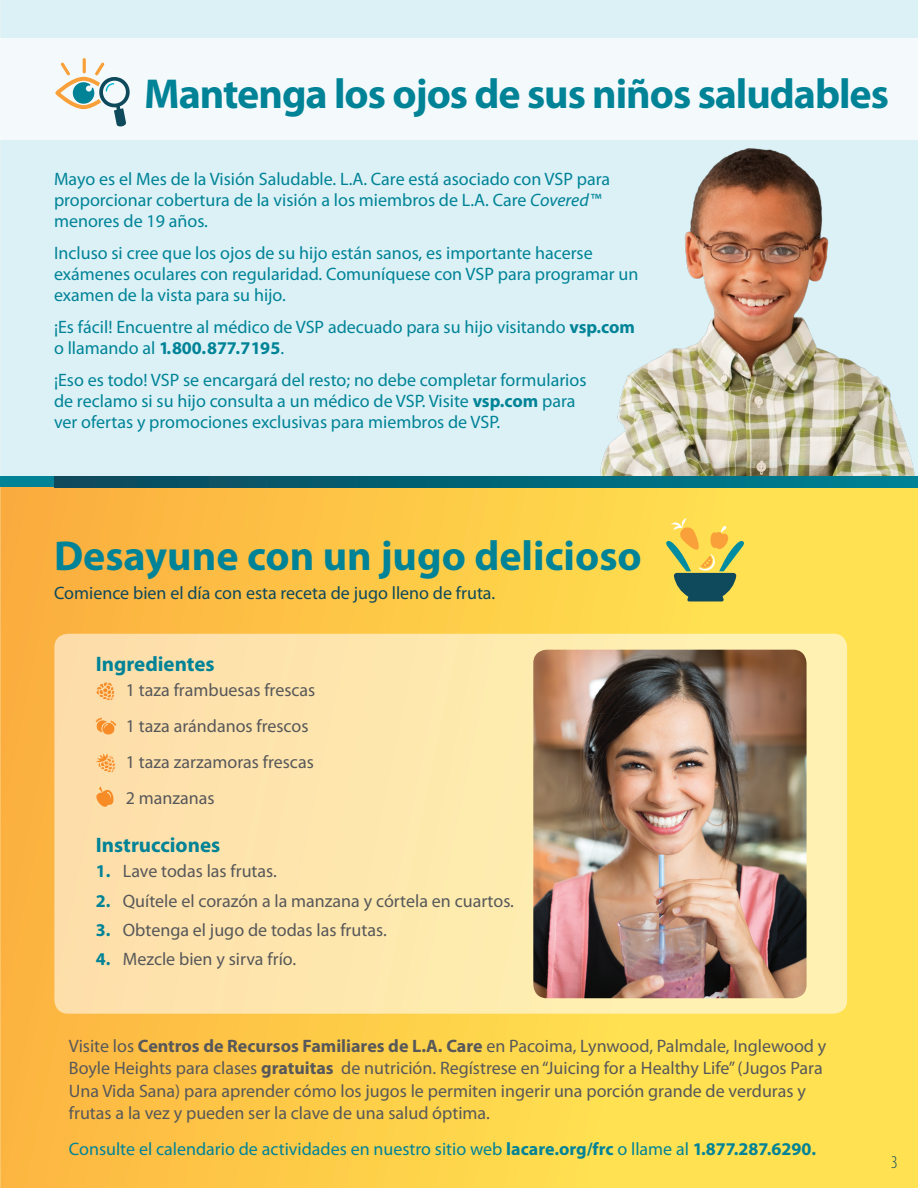
<style>
.page{position:relative;width:918px;height:1188px;background:#fff}
.page>*{position:absolute;margin:0;border:0;box-sizing:border-box;transform-origin:0 0}
.t1{font:700 42px "Myriad Pro";letter-spacing:-.025em;color:#008397}
.t2{font:700 42px "Myriad Pro";color:#008397}
.t3{font:700 21px "Myriad Pro";color:#008397}
.t4{font:18px/21px "Myriad Pro";color:#008397}
.t5{font:18px/36px "Myriad Pro";color:#57585a}
.t6{font:18px "Myriad Pro";color:#0e495c}
.t7{font:300 condensed 18px "Myriad Pro";color:#0e495c}
.s1{font-style:italic}
.s2{font-weight:700}
.s3{font-weight:700;color:#008397}
</style>
<div class="page">
<div style="left:0;top:0;width:918px;height:599px;background:#dbf1f6"></div>
<div style="left:0;top:38px;width:918px;height:101px;background:#f4fafc"></div>
<img style="left:468px;top:139px;width:450px;height:337px">
<div style="left:0;top:483px;width:918px;height:705px;background:linear-gradient(to right,#fbb340,#feea56)"></div>
<div style="left:54px;top:634px;width:793px;height:380px;background:#fee6ad;border-radius:13px"></div>
<img style="left:533px;top:650px;width:274px;height:348px">
<svg style="left:96px;top:681px;width:19px;height:20px"></svg>
<svg style="left:95px;top:717px;width:22px;height:18px"></svg>
<svg style="left:96px;top:753px;width:20px;height:20px"></svg>
<svg style="left:96px;top:786px;width:18px;height:21px"></svg>
<hr style="left:0;top:741px;width:1px;height:447px;background:#fbc36a">
<svg style="left:54px;top:476px;width:864px;height:11px;background:#036477"></svg>
<div style="left:0;top:476px;width:54px;height:11px;background:#008397"></div>
<hr style="left:83px;top:58px;width:3px;height:15px;background:#f9a03a;border-radius:2px">
<svg style="left:55px;top:62px;width:75px;height:65px"></svg>
<svg style="left:666px;top:518px;width:78px;height:83px;background:#b8b359"></svg>
<h2 class="t1" style="left:144px;top:66px;width:746px">Mantenga los ojos de sus niños saludables</h2>
<p class="t4" style="left:54px;top:168px;width:558px">Mayo es el Mes de la Visión Saludable. L.A. Care está asociado con VSP para proporcionar cobertura de la visión a los miembros de L.A. Care <span class="s1">Covered</span>™ menores de 19 años.</p>
<p class="t4" style="left:54px;top:242px;width:586px">Incluso si cree que los ojos de su hijo están sanos, es importante hacerse exámenes oculares con regularidad. Comuníquese con VSP para programar un examen de la vista para su hijo.</p>
<p class="t4" style="left:54px;top:316px;width:583px">¡Es fácil! Encuentre al médico de VSP adecuado para su hijo visitando <span class="s2">vsp.com </span>o llamando al <span class="s2">1.800.877.7195</span>.</p>
<p class="t4" style="left:54px;top:369px;width:534px">¡Eso es todo! VSP se encargará del resto; no debe completar formularios de reclamo si su hijo consulta a un médico de VSP. Visite <span class="s2">vsp.com</span> para ver ofertas y promociones exclusivas para miembros de VSP.</p>
<h2 class="t2" style="left:54px;top:529px;width:589px">Desayune con un jugo delicioso</h2>
<p class="t6" style="left:54px;top:582px;width:443px">Comience bien el día con esta receta de jugo lleno de fruta.</p>
<h3 class="t3" style="left:96px;top:650px;width:120px">Ingredientes</h3>
<p class="t5" style="left:126px;top:672px;width:191px">1 taza frambuesas frescas<br>1 taza arándanos frescos<br>1 taza zarzamoras frescas<br>2 manzanas</p>
<h3 class="t3" style="left:96px;top:831px;width:126px">Instrucciones</h3>
<p class="t5" style="left:96px;top:853px;width:183px"><span class="s3">1.</span> Lave todas las frutas.</p>
<p class="t5" style="left:96px;top:882px;width:420px"><span class="s3">2.</span> Quítele el corazón a la manzana y córtela en cuartos.</p>
<p class="t5" style="left:96px;top:911px;width:292px"><span class="s3">3.</span> Obtenga el jugo de todas las frutas.</p>
<p class="t5" style="left:96px;top:941px;width:202px"><span class="s3">4.</span> Mezcle bien y sirva frío.</p>
<p class="t5" style="left:69px;top:1034px;width:759px;line-height:22.5px">Visite los <span class="s2">Centros de Recursos Familiares de L.A. Care</span> en Pacoima, Lynwood, Palmdale, Inglewood y Boyle Heights para clases <span class="s2">gratuitas</span> de nutrición. Regístrese en “Juicing for a Healthy Life” (Jugos Para Una Vida Sana) para aprender cómo los jugos le permiten ingerir una porción grande de verduras y frutas a la vez y pueden ser la clave de una salud óptima.</p>
<p class="t4" style="left:69px;top:1138px;width:749px">Consulte el calendario de actividades en nuestro sitio web <span class="s2">lacare.org/frc</span> o llame al <span class="s2">1.877.287.6290.</span></p>
<p class="t7" style="left:891px;top:1152px;width:8px">3</p>
</div>
